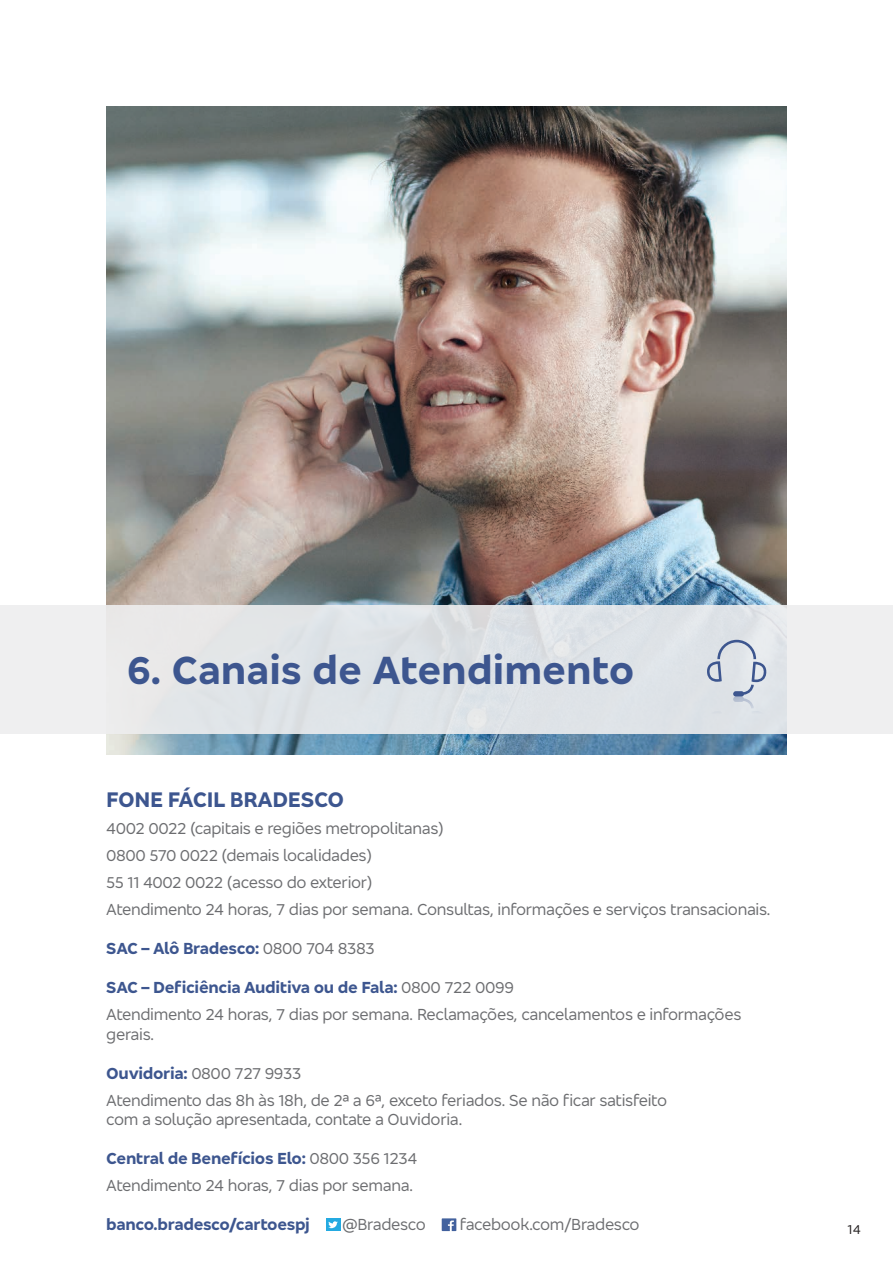
<style>
.page{position:relative;width:893px;height:1263px;background:#fff}
.page>*{position:absolute;margin:0;border:0;box-sizing:border-box;transform-origin:0 0}
.t1{font:700 40.5px "Bradesco Sans";color:#3d568f}
.t2{font:700 21.75px "Bradesco Sans";letter-spacing:-.02em;color:#3d568f}
.t3{font:16.5px/27px "Bradesco Sans";letter-spacing:-.02em;color:#6c6d70}
.t4{font:700 16.5px "Bradesco Sans";letter-spacing:-.02em;color:#3d568f}
.t5{font:13.5px "Bradesco Sans";color:#231f20}
.s1{font-weight:400;color:#6c6d70}
.s2{font-weight:700;color:#3d568f}
</style>
<div class="page">
<img style="left:106px;top:106px;width:681px;height:649px">
<div style="left:0;top:605px;width:893px;height:128px;background:linear-gradient(to right,#e6e8ea,#e1e5e9)"></div>
<svg style="left:707px;top:640px;width:60px;height:113px;background:#bcc9d6"></svg>
<div style="left:326px;top:1218px;width:14px;height:13px;background:#24aae1"></div>
<svg style="left:328px;top:1221px;width:10px;height:7px"></svg>
<svg style="left:442px;top:1218px;width:14px;height:13px"></svg>
<h1 class="t1" style="left:127px;top:644px;width:509px">6. Canais de Atendimento</h1>
<h2 class="t2" style="left:106px;top:785px;width:239px">FONE FÁCIL BRADESCO</h2>
<p class="t3" style="left:106px;top:814px;width:666px">4002 0022 (capitais e regiões metropolitanas)<br>0800 570 0022 (demais localidades)<br>55 11 4002 0022 (acesso do exterior)<br>Atendimento 24 horas, 7 dias por semana. Consultas, informações e serviços transacionais.</p>
<p class="t4" style="left:106px;top:938px;width:270px">SAC – Alô Bradesco: <span class="s1">0800 704 8383</span></p>
<p class="t3" style="left:106px;top:973px;width:637px"><span class="s2">SAC – Deficiência Auditiva ou de Fala:</span> 0800 722 0099<br>Atendimento 24 horas, 7 dias por semana. Reclamações, cancelamentos e informações</p>
<p class="t3" style="left:106px;top:1020px;width:50px">gerais.</p>
<p class="t3" style="left:106px;top:1059px;width:562px"><span class="s2">Ouvidoria:</span> 0800 727 9933<br>Atendimento das 8h às 18h, de 2ª a 6ª, exceto feriados. Se não ficar satisfeito</p>
<p class="t3" style="left:106px;top:1105px;width:358px">com a solução apresentada, contate a Ouvidoria.</p>
<p class="t3" style="left:106px;top:1144px;width:312px"><span class="s2">Central de Benefícios Elo:</span> 0800 356 1234<br>Atendimento 24 horas, 7 dias por semana.</p>
<p class="t4" style="left:106px;top:1214px;width:205px">banco.bradesco/cartoespj</p>
<p class="t3" style="left:342px;top:1210px;width:85px">@Bradesco</p>
<p class="t3" style="left:460px;top:1210px;width:181px">facebook.com/Bradesco</p>
<p class="t5" style="left:848px;top:1221px;width:15px">14</p>
</div>
